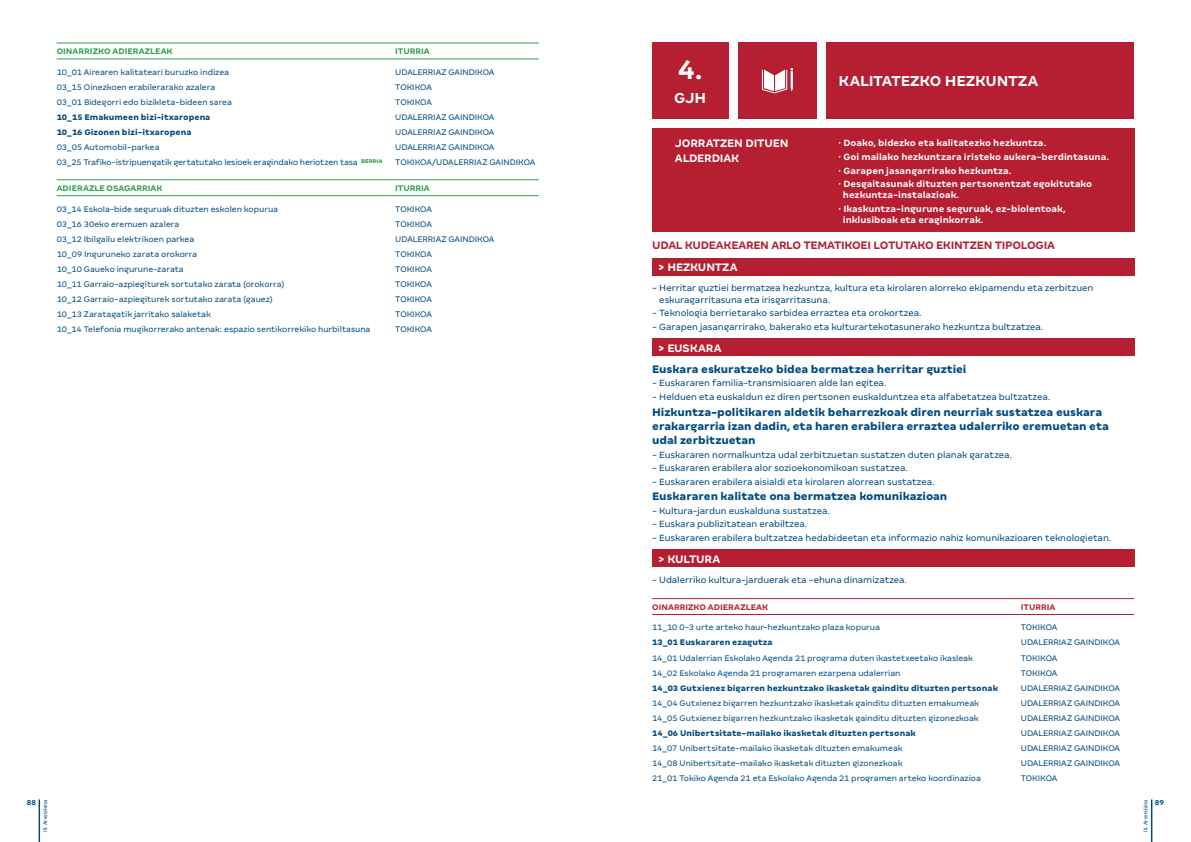
<style>
.page{position:relative;width:1191px;height:842px;background:#fff}
.page>*{position:absolute;margin:0;border:0;box-sizing:border-box;transform-origin:0 0}
.t1{font:700 30px "Margem";color:#fff}
.t2{font:700 16px "Margem";letter-spacing:-.01em;color:#fff}
.t3{font:800 12px/14.4px "Margem";letter-spacing:-.005em;color:#004a7f}
.t4{font:700 12px "Margem";letter-spacing:-.02em;color:#b61f32}
.t5{font:700 12px/14.4px "Margem";letter-spacing:-.01em;color:#fff}
.t6{font:10px/12px "Margem";letter-spacing:-.01em;color:#004a7f}
.t7{font:700 10px/13.8px "Margem";color:#fff}
.t8{font:9px/15px "Margem";letter-spacing:-.005em;color:#004a7f}
.t9{font:800 9px/15px "Margem";letter-spacing:.01em;color:#004a7f}
.t10{font:700 9px "Margem";letter-spacing:.005em;color:#2e9e48}
.t11{font:700 9px "Margem";letter-spacing:.005em;color:#b61f32}
.t12{font:700 8px "Margem";color:#004a7f}
.t13{font:6px "Margem";letter-spacing:-.03em;color:#004a7f}
</style>
<div class="page">
<hr style="left:39px;top:799px;width:1px;height:43px;background:#004a7f">
<hr style="left:1150px;top:799px;width:2px;height:43px;background:#004a7f">
<hr style="left:57px;top:58px;width:482px;height:1px;background:#2e9e48">
<hr style="left:57px;top:195px;width:482px;height:1px;background:#2e9e48">
<hr style="left:57px;top:43px;width:482px;height:1px;background:#2e9e48">
<hr style="left:57px;top:179px;width:482px;height:1px;background:#2e9e48">
<div style="left:738px;top:43px;width:78px;height:76px;background:#b61f32"></div>
<svg style="left:762px;top:68px;width:31px;height:25px"></svg>
<div style="left:826px;top:43px;width:308px;height:76px;background:#b61f32"></div>
<div style="left:652px;top:128px;width:482px;height:104px;background:#b61f32"></div>
<div style="left:652px;top:43px;width:76px;height:76px;background:#b61f32"></div>
<div style="left:652px;top:258px;width:482px;height:17px;background:#b61f32"></div>
<div style="left:652px;top:339px;width:482px;height:17px;background:#b61f32"></div>
<div style="left:652px;top:550px;width:482px;height:17px;background:#b61f32"></div>
<hr style="left:652px;top:614px;width:482px;height:1px;background:#b61f32">
<hr style="left:652px;top:598px;width:482px;height:1px;background:#b61f32">
<p class="t10" style="left:57px;top:46px;width:117px">OINARRIZKO ADIERAZLEAK</p>
<p class="t10" style="left:395px;top:46px;width:36px">ITURRIA</p>
<p class="t8" style="left:57px;top:64px;width:177px">10_01 Airearen kalitateari buruzko indizea<br>03_15 Oinezkoen erabilerarako azalera<br>03_01 Bidegorri edo bizikleta-bideen sarea</p>
<p class="t9" style="left:57px;top:110px;width:155px">10_15 Emakumeen bizi-itxaropena<br>10_16 Gizonen bizi-itxaropena</p>
<p class="t8" style="left:57px;top:140px;width:327px">03_05 Automobil-parkea<br>03_25 Trafiko-istripuengatik gertatutako lesioek eragindako heriotzen tasa <sup>BERRIA</sup></p>
<p class="t8" style="left:57px;top:201px;width:315px">03_14 Eskola-bide seguruak dituzten eskolen kopurua<br>03_16 30eko eremuen azalera<br>03_12 Ibilgailu elektrikoen parkea<br>10_09 Inguruneko zarata orokorra<br>10_10 Gaueko ingurune-zarata<br>10_11 Garraio-azpiegiturek sortutako zarata (orokorra)<br>10_12 Garraio-azpiegiturek sortutako zarata (gauez)<br>10_13 Zaratagatik jarritako salaketak<br>10_14 Telefonia mugikorrerako antenak: espazio sentikorrekiko hurbiltasuna</p>
<p class="t10" style="left:57px;top:183px;width:107px">ADIERAZLE OSAGARRIAK</p>
<p class="t8" style="left:395px;top:64px;width:142px">UDALERRIAZ GAINDIKOA<br>TOKIKOA<br>TOKIKOA<br>UDALERRIAZ GAINDIKOA<br>UDALERRIAZ GAINDIKOA<br>UDALERRIAZ GAINDIKOA<br>TOKIKOA/UDALERRIAZ GAINDIKOA</p>
<p class="t8" style="left:395px;top:201px;width:101px">TOKIKOA<br>TOKIKOA<br>UDALERRIAZ GAINDIKOA<br>TOKIKOA<br>TOKIKOA<br>TOKIKOA<br>TOKIKOA<br>TOKIKOA<br>TOKIKOA</p>
<p class="t10" style="left:395px;top:183px;width:36px">ITURRIA</p>
<h1 class="t1" style="left:677px;top:51px;width:26px">4.</h1>
<h2 class="t2" style="left:674px;top:88px;width:34px">GJH</h2>
<h2 class="t2" style="left:838px;top:71px;width:201px">KALITATEZKO HEZKUNTZA</h2>
<h3 class="t5" style="left:675px;top:136px;width:115px">JORRATZEN DITUEN<br>ALDERDIAK</h3>
<p class="t7" style="left:838px;top:136px;width:272px">· Doako, bidezko eta kalitatezko hezkuntza.<br>· Goi mailako hezkuntzara iristeko aukera-berdintasuna. · Garapen jasangarrirako hezkuntza.<br>· Desgaitasunak dituzten pertsonentzat egokitutako</p>
<p class="t7" style="left:838px;top:188px;width:228px;text-indent:4px">hezkuntza-instalazioak.<br>· Ikaskuntza-ingurune seguruak, ez-biolentoak,</p>
<p class="t7" style="left:843px;top:213px;width:142px">inklusiboak eta eraginkorrak.</p>
<h3 class="t4" style="left:652px;top:238px;width:404px">UDAL KUDEAKEAREN ARLO TEMATIKOEI LOTUTAKO EKINTZEN TIPOLOGIA</h3>
<p class="t6" style="left:659px;top:282px;width:436px;text-indent:-7px">- Herritar guztiei bermatzea hezkuntza, kultura eta kirolaren alorreko ekipamendu eta zerbitzuen eskuragarritasuna eta irisgarritasuna.</p>
<p class="t6" style="left:652px;top:307px;width:271px">- Teknologia berrietarako sarbidea erraztea eta orokortzea.</p>
<p class="t6" style="left:652px;top:320px;width:393px">- Garapen jasangarrirako, bakerako eta kulturartekotasunerako hezkuntza bultzatzea.</p>
<h3 class="t3" style="left:652px;top:362px;width:316px">Euskara eskuratzeko bidea bermatzea herritar guztiei</h3>
<p class="t6" style="left:652px;top:377px;width:236px">- Euskararen familia-transmisioaren alde lan egitea.</p>
<p class="t6" style="left:652px;top:390px;width:400px">- Helduen eta euskaldun ez diren pertsonen euskalduntzea eta alfabetatzea bultzatzea.</p>
<h3 class="t3" style="left:652px;top:404px;width:458px">Hizkuntza-politikaren aldetik beharrezkoak diren neurriak sustatzea euskara erakargarria izan dadin, eta haren erabilera erraztea udalerriko eremuetan eta udal zerbitzuetan</h3>
<p class="t6" style="left:652px;top:449px;width:361px">- Euskararen normalkuntza udal zerbitzuetan sustatzen duten planak garatzea.</p>
<p class="t6" style="left:652px;top:462px;width:257px">- Euskararen erabilera alor sozioekonomikoan sustatzea.</p>
<p class="t6" style="left:652px;top:475px;width:284px">- Euskararen erabilera aisialdi eta kirolaren alorrean sustatzea.</p>
<h3 class="t3" style="left:652px;top:489px;width:297px">Euskararen kalitate ona bermatzea komunikazioan</h3>
<p class="t6" style="left:652px;top:505px;width:179px">- Kultura-jardun euskalduna sustatzea.</p>
<p class="t6" style="left:652px;top:518px;width:157px">- Euskara publizitatean erabiltzea.</p>
<p class="t6" style="left:652px;top:531px;width:461px">- Euskararen erabilera bultzatzea hedabideetan eta informazio nahiz komunikazioaren teknologietan.</p>
<h3 class="t5" style="left:658px;top:260px;width:81px">&gt; HEZKUNTZA</h3>
<h3 class="t5" style="left:658px;top:340px;width:65px">&gt; EUSKARA</h3>
<h3 class="t5" style="left:658px;top:551px;width:64px">&gt; KULTURA</h3>
<p class="t6" style="left:652px;top:573px;width:256px">- Udalerriko kultura-jarduerak eta -ehuna dinamizatzea.</p>
<p class="t11" style="left:652px;top:601px;width:117px">OINARRIZKO ADIERAZLEAK</p>
<p class="t11" style="left:1020px;top:601px;width:36px">ITURRIA</p>
<p class="t8" style="left:652px;top:620px;width:229px">11_10 0-3 urte arteko haur-hezkuntzako plaza kopurua</p>
<p class="t9" style="left:652px;top:635px;width:122px">13_01 Euskararen ezagutza</p>
<p class="t8" style="left:652px;top:650px;width:322px">14_01 Udalerrian Eskolako Agenda 21 programa duten ikastetxeetako ikasleak<br>14_02 Eskolako Agenda 21 programaren ezarpena udalerrian</p>
<p class="t9" style="left:652px;top:680px;width:347px">14_03 Gutxienez bigarren hezkuntzako ikasketak gainditu dituzten pertsonak</p>
<p class="t8" style="left:652px;top:695px;width:328px">14_04 Gutxienez bigarren hezkuntzako ikasketak gainditu dituzten emakumeak<br>14_05 Gutxienez bigarren hezkuntzako ikasketak gainditu dituzten gizonezkoak</p>
<p class="t9" style="left:652px;top:725px;width:265px">14_06 Unibertsitate-mailako ikasketak dituzten pertsonak</p>
<p class="t8" style="left:652px;top:740px;width:330px">14_07 Unibertsitate-mailako ikasketak dituzten emakumeak<br>14_08 Unibertsitate-mailako ikasketak dituzten gizonezkoak<br>21_01 Tokiko Agenda 21 eta Eskolako Agenda 21 programen arteko koordinazioa</p>
<p class="t8" style="left:1020px;top:620px;width:101px">TOKIKOA<br>UDALERRIAZ GAINDIKOA<br>TOKIKOA<br>TOKIKOA<br>UDALERRIAZ GAINDIKOA<br>UDALERRIAZ GAINDIKOA<br>UDALERRIAZ GAINDIKOA<br>UDALERRIAZ GAINDIKOA<br>UDALERRIAZ GAINDIKOA<br>UDALERRIAZ GAINDIKOA<br>TOKIKOA</p>
<p class="t12" style="left:27px;top:797px;width:11px">88</p>
<p class="t12" style="left:1154px;top:797px;width:11px">89</p>
<p class="t13" style="left:42px;top:832px;width:34px;rotate:-90deg">III. Arenskina</p>
<p class="t13" style="left:1142px;top:832px;width:34px;rotate:-90deg">III. Arenskina</p>
</div>
